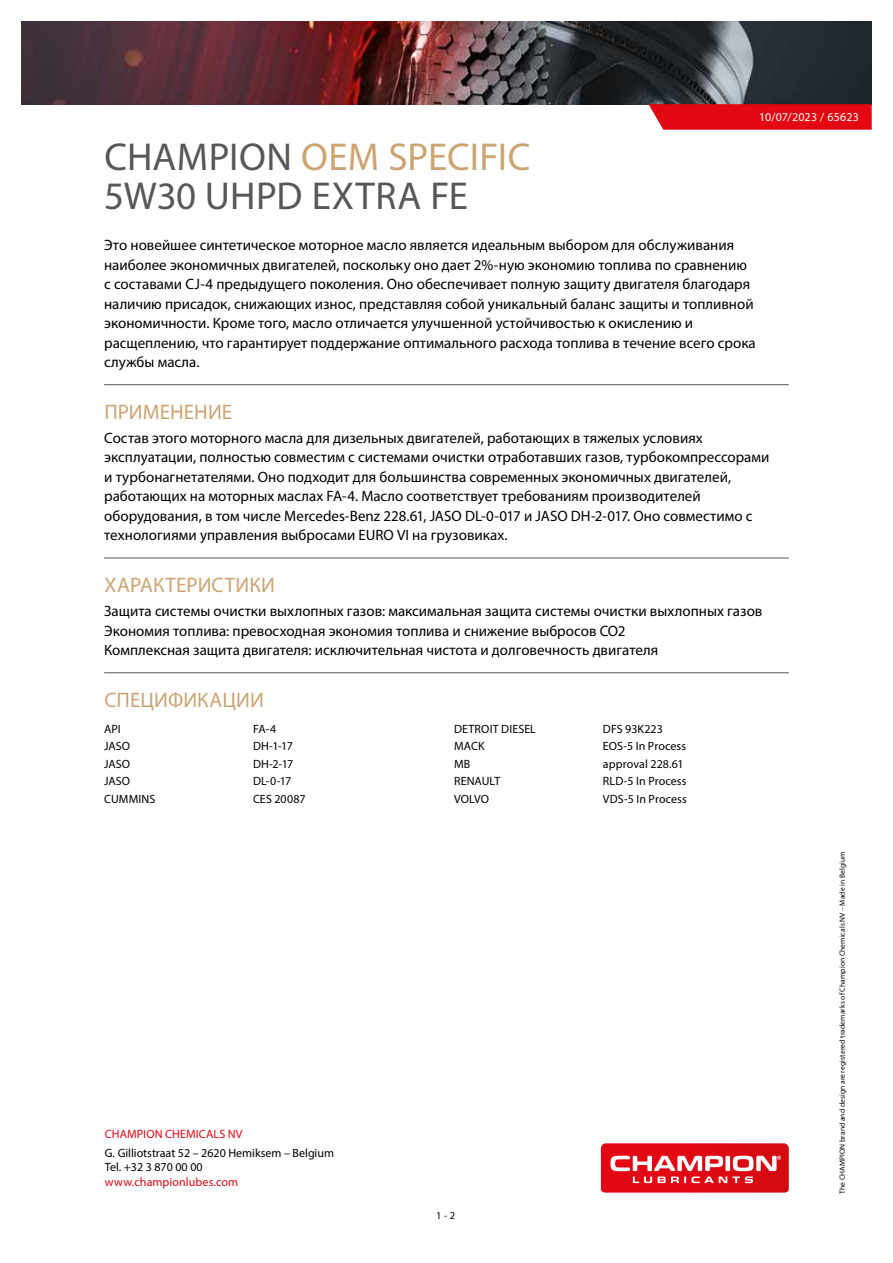
<style>
.page{position:relative;width:893px;height:1263px;background:#fff}
.page>*{position:absolute;margin:0;border:0;box-sizing:border-box;transform-origin:0 0}
.t1{font:39px/39px "Myriad Pro";letter-spacing:.005em;color:#575756}
.t2{font:21px "Myriad Pro";letter-spacing:.005em;color:#cca472}
.t3{font:15px/19.5px "Myriad Pro";color:#000}
.t4{font:12px/14.4px "Myriad Pro";color:#000}
.t5{font:12px "Myriad Pro";letter-spacing:.01em;color:#e30613}
.t6{font:12px "Myriad Pro";letter-spacing:.015em;color:#fff}
.t7{font:10.5px "Myriad Pro";color:#000}
.t8{font:7.5px "Myriad Pro";letter-spacing:.02em;color:#000}
.s1{color:#cca472}
</style>
<div class="page">
<svg style="left:601px;top:1143px;width:188px;height:49px;background:#e43740"></svg>
<img style="left:21px;top:21px;width:851px;height:83px">
<svg style="left:648px;top:104px;width:224px;height:26px;background:#e3121e"></svg>
<hr style="left:104px;top:384px;width:685px;height:1px;background:#575756">
<hr style="left:104px;top:558px;width:685px;height:1px;background:#575756">
<hr style="left:104px;top:672px;width:685px;height:1px;background:#575756">
<p class="t6" style="left:759px;top:110px;width:101px">10/07/2023 / 65623</p>
<h1 class="t1" style="left:104px;top:137px;width:428px">CHAMPION <span class="s1">OEM SPECIFIC<br></span>5W30 UHPD EXTRA FE</h1>
<p class="t3" style="left:104px;top:235px;width:653px">Это новейшее синтетическое моторное масло является идеальным выбором для обслуживания наиболее экономичных двигателей, поскольку оно дает 2%-ную экономию топлива по сравнению с составами CJ-4 предыдущего поколения. Оно обеспечивает полную защиту двигателя благодаря наличию присадок, снижающих износ, представляя собой уникальный баланс защиты и топливной экономичности. Кроме того, масло отличается улучшенной устойчивостью к окислению и расщеплению, что гарантирует поддержание оптимального расхода топлива в течение всего срока службы масла.</p>
<h2 class="t2" style="left:104px;top:399px;width:129px">ПРИМЕНЕНИЕ</h2>
<p class="t3" style="left:104px;top:428px;width:667px">Состав этого моторного масла для дизельных двигателей, работающих в тяжелых условиях эксплуатации, полностью совместим с системами очистки отработавших газов, турбокомпрессорами и турбонагнетателями. Оно подходит для большинства современных экономичных двигателей, работающих на моторных маслах FA-4. Масло соответствует требованиям производителей оборудования, в том числе Mercedes-Benz 228.61, JASO DL-0-017 и JASO DH-2-017. Оно совместимо с технологиями управления выбросами EURO VI на грузовиках.</p>
<h2 class="t2" style="left:104px;top:572px;width:172px">ХАРАКТЕРИСТИКИ</h2>
<p class="t3" style="left:104px;top:601px;width:660px">Защита системы очистки выхлопных газов: максимальная защита системы очистки выхлопных газов<br>Экономия топлива: превосходная экономия топлива и снижение выбросов CO2<br>Комплексная защита двигателя: исключительная чистота и долговечность двигателя</p>
<h2 class="t2" style="left:104px;top:687px;width:161px">СПЕЦИФИКАЦИИ</h2>
<p class="t4" style="left:104px;top:721px;width:18px">API</p>
<p class="t4" style="left:253px;top:721px;width:25px">FA-4</p>
<p class="t4" style="left:104px;top:739px;width:28px">JASO</p>
<p class="t4" style="left:253px;top:739px;width:41px">DH-1-17</p>
<p class="t4" style="left:104px;top:756px;width:28px">JASO</p>
<p class="t4" style="left:253px;top:756px;width:42px">DH-2-17</p>
<p class="t4" style="left:104px;top:774px;width:28px">JASO</p>
<p class="t4" style="left:253px;top:774px;width:40px">DL-0-17</p>
<p class="t4" style="left:104px;top:791px;width:53px">CUMMINS</p>
<p class="t4" style="left:253px;top:791px;width:54px">CES 20087</p>
<p class="t4" style="left:454px;top:721px;width:83px">DETROIT DIESEL</p>
<p class="t4" style="left:603px;top:721px;width:61px">DFS 93K223</p>
<p class="t4" style="left:454px;top:739px;width:32px">MACK</p>
<p class="t4" style="left:603px;top:739px;width:85px">EOS-5 In Process</p>
<p class="t4" style="left:454px;top:756px;width:18px">MB</p>
<p class="t4" style="left:603px;top:756px;width:82px">approval 228.61</p>
<p class="t4" style="left:454px;top:774px;width:48px">RENAULT</p>
<p class="t4" style="left:603px;top:774px;width:85px">RLD-5 In Process</p>
<p class="t4" style="left:454px;top:791px;width:36px">VOLVO</p>
<p class="t4" style="left:603px;top:791px;width:85px">VDS-5 In Process</p>
<p class="t5" style="left:105px;top:1126px;width:139px">CHAMPION CHEMICALS NV</p>
<p class="t4" style="left:105px;top:1145px;width:231px">G. Gilliotstraat 52 – 2620 Hemiksem – Belgium<br>Tel. +32 3 870 00 00</p>
<p class="t5" style="left:105px;top:1174px;width:135px">www.championlubes.com</p>
<p class="t7" style="left:436px;top:1209px;width:20px">1 - 2</p>
<p class="t8" style="left:838px;top:1194px;width:344px;rotate:-90deg">The CHAMPION brand and design are registered trademarks of Champion Chemicals NV – Made in Belgium</p>
</div>
